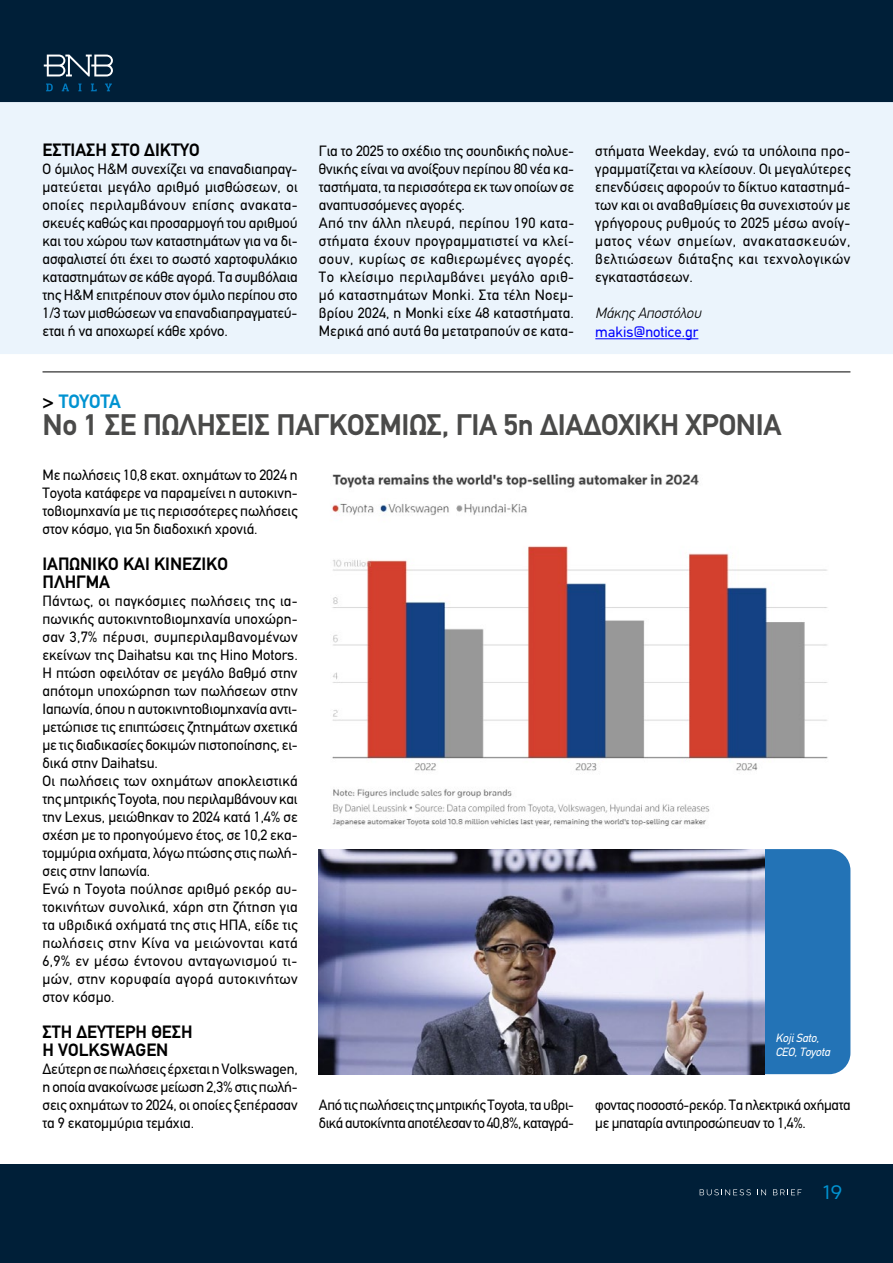
<style>
.page{position:relative;width:893px;height:1263px;background:#fff}
.page>*{position:absolute;margin:0;border:0;box-sizing:border-box;transform-origin:0 0}
.t1{font:700 30px "PF Din Text";letter-spacing:-.01em;color:#4a4a49}
.t2{font:700 19.5px "PF Din Text";letter-spacing:-.01em;color:#0093d1}
.t3{font:19.5px "CF Asty Std";color:#0093d1}
.t4{font:700 18px/18px "PF Din Text";color:#000}
.t5{font:15px/18px "PF Din Text";color:#000;text-align:justify}
.t6{font:15px/18px "PF Din Text";letter-spacing:-.025em;color:#000}
.t7{font:15px/18px "PF Din Text";letter-spacing:-.02em;color:#000}
.t8{font:15px "PF Din Text";color:#00f}
.t9{font:italic 300 15px "PF Din Text";letter-spacing:-.005em;color:#000}
.t10{font:italic 12px/14.4px "PF Din Text";letter-spacing:-.01em;color:#fff}
.s1{color:#000}
</style>
<div class="page">
<div style="left:0;top:0;width:893px;height:102px;background:#001f38"></div>
<svg style="left:46px;top:84px;width:7px;height:7px"></svg>
<svg style="left:62px;top:84px;width:7px;height:7px"></svg>
<svg style="left:78px;top:84px;width:4px;height:7px"></svg>
<svg style="left:91px;top:84px;width:6px;height:7px"></svg>
<svg style="left:105px;top:84px;width:7px;height:7px"></svg>
<svg style="left:44px;top:55px;width:69px;height:21px"></svg>
<div style="left:0;top:1164px;width:893px;height:99px;background:#001f38"></div>
<svg style="left:700px;top:1189px;width:51px;height:6px"></svg>
<svg style="left:757px;top:1189px;width:9px;height:6px"></svg>
<svg style="left:773px;top:1189px;width:28px;height:6px"></svg>
<div style="left:0;top:102px;width:893px;height:252px;background:#ebf4fc"></div>
<hr style="left:595px;top:338px;width:103px;height:1px;background:#00f">
<hr style="left:43px;top:372px;width:807px;height:1px;background:#000">
<img style="left:332px;top:474px;width:496px;height:352px">
<div style="left:595px;top:849px;width:255px;height:225px;background:#2373b6;border-radius:21px"></div>
<img style="left:319px;top:849px;width:445px;height:225px">
<p class="t4" style="left:43px;top:141px;width:159px">ΕΣΤΙΑΣΗ ΣΤΟ ΔΙΚΤΥΟ</p>
<p class="t5" style="left:43px;top:160px;width:257px">Ο όμιλος H&amp;M συνεχίζει να επαναδιαπραγ&shy;ματεύεται μεγάλο αριθμό μισθώσεων, οι οποίες περιλαμβάνουν επίσης ανακατα&shy;σκευές καθώς και προσαρμογή του αριθμού και του χώρου των καταστημάτων για να δι&shy;ασφαλιστεί ότι έχει το σωστό χαρτοφυλάκιο καταστημάτων σε κάθε αγορά. Τα συμβόλαια της H&amp;M επιτρέπουν στον όμιλο περίπου στο 1/3 των μισθώσεων να επαναδιαπραγματεύ&shy;εται ή να αποχωρεί κάθε χρόνο.</p>
<p class="t5" style="left:319px;top:142px;width:257px;text-align:left">Για το 2025 το σχέδιο της σουηδικής πολυε&shy;θνικής είναι να ανοίξουν περίπου 80 νέα κα&shy;ταστήματα, τα περισσότερα εκ των οποίων σε αναπτυσσόμενες αγορές.<br>Από την άλλη πλευρά, περίπου 190 κατα&shy;στήματα έχουν προγραμματιστεί να κλεί&shy;σουν, κυρίως σε καθιερωμένες αγορές.<br>Το κλείσιμο περιλαμβάνει μεγάλο αριθ&shy;μό καταστημάτων Monki. Στα τέλη Νοεμ&shy;βρίου 2024, η Monki είχε 48 καταστήματα.<br>Μερικά από αυτά θα μετατραπούν σε κατα-</p>
<p class="t5" style="left:595px;top:142px;width:257px">στήματα Weekday, ενώ τα υπόλοιπα προ&shy;γραμματίζεται να κλείσουν. Οι μεγαλύτερες επενδύσεις αφορούν το δίκτυο καταστημά&shy;των και οι αναβαθμίσεις θα συνεχιστούν με γρήγορους ρυθμούς το 2025 μέσω ανοίγ&shy;ματος νέων σημείων, ανακατασκευών, βελτιώσεων διάταξης και τεχνολογικών εγκαταστάσεων.</p>
<p class="t9" style="left:595px;top:304px;width:107px">Μάκης Αποστόλου</p>
<p class="t8" style="left:595px;top:323px;width:105px">makis@notice.gr</p>
<h2 class="t2" style="left:43px;top:390px;width:80px"><span class="s1">&gt;</span> TOYOTA</h2>
<h1 class="t1" style="left:43px;top:407px;width:741px">Νο 1 ΣΕ ΠΩΛΉΣΕΙΣ ΠΑΓΚΟΣΜΊΩΣ, ΓΙΑ 5η ΔΙΑΔΟΧΙΚΉ ΧΡΟΝΙΆ</h1>
<p class="t5" style="left:43px;top:466px;width:257px">Με πωλήσεις 10,8 εκατ. οχημάτων το 2024 η Toyota κατάφερε να παραμείνει η αυτοκινη&shy;τοβιομηχανία με τις περισσότερες πωλήσεις στον κόσμο, για 5η διαδοχική χρονιά.</p>
<p class="t4" style="left:43px;top:555px;width:187px">ΙΑΠΩΝΙΚΟ ΚΑΙ ΚΙΝΕΖΙΚΟ<br>ΠΛΗΓΜΑ</p>
<p class="t5" style="left:43px;top:592px;width:257px;text-align:left">Πάντως, οι παγκόσμιες πωλήσεις της ια&shy;πωνικής αυτοκινητοβιομηχανία υποχώρη&shy;σαν 3,7% πέρυσι, συμπεριλαμβανομένων εκείνων της Daihatsu και της Hino Motors.<br>Η πτώση οφειλόταν σε μεγάλο βαθμό στην απότομη υποχώρηση των πωλήσεων στην Ιαπωνία, όπου η αυτοκινητοβιομηχανία αντι&shy;μετώπισε τις επιπτώσεις ζητημάτων σχετικά με τις διαδικασίες δοκιμών πιστοποίησης, ει&shy;δικά στην Daihatsu.<br>Οι πωλήσεις των οχημάτων αποκλειστικά της μητρικής Toyota, που περιλαμβάνουν και την Lexus, μειώθηκαν το 2024 κατά 1,4% σε σχέση με το προηγούμενο έτος, σε 10,2 εκα&shy;τομμύρια οχήματα, λόγω πτώσης στις πωλή&shy;σεις στην Ιαπωνία.<br>Ενώ η Toyota πούλησε αριθμό ρεκόρ αυ&shy;τοκινήτων συνολικά, χάρη στη ζήτηση για τα υβριδικά οχήματά της στις ΗΠΑ, είδε τις πωλήσεις στην Κίνα να μειώνονται κατά 6,9% εν μέσω έντονου ανταγωνισμού τι&shy;μών, στην κορυφαία αγορά αυτοκινήτων στον κόσμο.</p>
<p class="t4" style="left:43px;top:1023px;width:152px">ΣΤΗ ΔΕΥΤΕΡΗ ΘΕΣΗ<br>Η VOLKSWAGEN</p>
<p class="t5" style="left:43px;top:1060px;width:257px">Δεύτερη σε πωλήσεις έρχεται η Volkswagen, η οποία ανακοίνωσε μείωση 2,3% στις πωλή&shy;σεις οχημάτων το 2024, οι οποίες ξεπέρασαν τα 9 εκατομμύρια τεμάχια.</p>
<p class="t10" style="left:775px;top:1030px;width:56px">Koji Sato,<br>CEO, Toyota</p>
<p class="t6" style="left:319px;top:1096px;width:257px">Από τις πωλήσεις της μητρικής Toyota, τα υβρι&shy;δικά αυτοκίνητα αποτέλεσαν το 40,8%, καταγρά-</p>
<p class="t7" style="left:595px;top:1096px;width:257px">φοντας ποσοστό-ρεκόρ. Τα ηλεκτρικά οχήματα με μπαταρία αντιπροσώπευαν το 1,4%.</p>
<h2 class="t3" style="left:823px;top:1181px;width:21px">19</h2>
</div>
